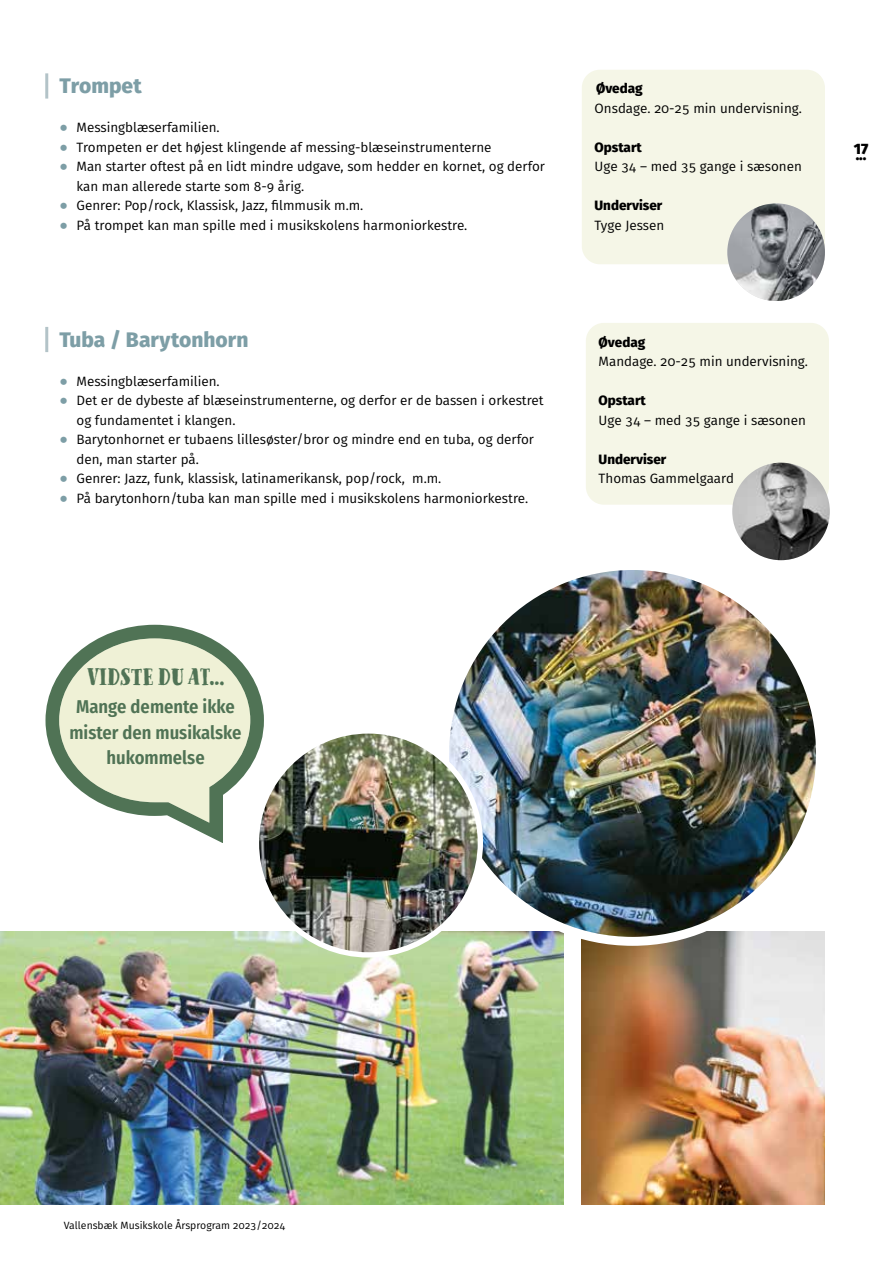
<style>
.page{position:relative;width:893px;height:1263px;background:#fff}
.page>*{position:absolute;margin:0;border:0;box-sizing:border-box;transform-origin:0 0}
.t1{font:700 25.35px "Goodlife Serif";letter-spacing:-.005em;color:#507355}
.t2{font:800 21px "Fira Sans";color:#7d9ea6}
.t3{font:600 18.6px/25.7px "Fira Sans Condensed";color:#507355;text-align:center}
.t4{font:800 15px "Fira Sans";color:#000}
.t5{font:13.5px "Fira Sans";color:#000}
.t6{font:800 13.5px "Fira Sans";color:#000}
.t7{font:10.5px "Fira Sans";color:#000}
.s1{color:#7d9ea6}
</style>
<div class="page">
<img style="left:582px;top:932px;width:243px;height:273px">
<hr style="left:45px;top:73px;width:3px;height:26px;background:#b3c3c8">
<hr style="left:45px;top:327px;width:3px;height:25px;background:#b3c3c8">
<div style="left:582px;top:70px;width:243px;height:194px;background:#f5f6e7;border-radius:18px"></div>
<img style="left:727px;top:203px;width:98px;height:98px;border-radius:49px">
<div style="left:586px;top:323px;width:243px;height:182px;background:#f5f6e7;border-radius:18px"></div>
<img style="left:732px;top:463px;width:98px;height:97px;border-radius:49px">
<img style="left:0;top:932px;width:564px;height:273px">
<img style="left:445px;top:565px;width:375px;height:376px;border-radius:188px">
<img style="left:256px;top:731px;width:224px;height:224px;border-radius:112px">
<svg style="left:45px;top:625px;width:219px;height:218px"></svg>
<svg style="left:59px;top:638px;width:191px;height:185px;background:#d7dec6"></svg>
<h2 class="t2" style="left:60px;top:68px;width:84px">Trompet</h2>
<p class="t5" style="left:60px;top:117px;width:160px"><span class="s1">⦁</span> Messingblæserfamilien.</p>
<p class="t5" style="left:60px;top:137px;width:434px"><span class="s1">⦁</span> Trompeten er det højest klingende af messing-blæseinstrumenterne</p>
<p class="t5" style="left:60px;top:156px;width:487px"><span class="s1">⦁</span> Man starter oftest på en lidt mindre udgave, som hedder en kornet, og derfor</p>
<p class="t5" style="left:77px;top:176px;width:228px">kan man allerede starte som 8-9 årig.</p>
<p class="t5" style="left:60px;top:195px;width:304px"><span class="s1">⦁</span> Genrer: Pop/rock, Klassisk, Jazz, filmmusik m.m.</p>
<p class="t5" style="left:60px;top:215px;width:408px"><span class="s1">⦁</span> På trompet kan man spille med i musikskolens harmoniorkestre.</p>
<h2 class="t2" style="left:60px;top:321px;width:190px">Tuba / Barytonhorn</h2>
<p class="t5" style="left:60px;top:371px;width:160px"><span class="s1">⦁</span> Messingblæserfamilien.</p>
<p class="t5" style="left:60px;top:390px;width:486px"><span class="s1">⦁</span> Det er de dybeste af blæseinstrumenterne, og derfor er de bassen i orkestret</p>
<p class="t5" style="left:77px;top:410px;width:159px">og fundamentet i klangen.</p>
<p class="t5" style="left:60px;top:429px;width:476px"><span class="s1">⦁</span> Barytonhornet er tubaens lillesøster/bror og mindre end en tuba, og derfor</p>
<p class="t5" style="left:77px;top:449px;width:122px">den, man starter på.</p>
<p class="t5" style="left:60px;top:468px;width:382px"><span class="s1">⦁</span> Genrer: Jazz, funk, klassisk, latinamerikansk, pop/rock, m.m.</p>
<p class="t5" style="left:60px;top:488px;width:469px"><span class="s1">⦁</span> På barytonhorn/tuba kan man spille med i musikskolens harmoniorkestre.</p>
<p class="t6" style="left:596px;top:77px;width:48px">Øvedag</p>
<p class="t5" style="left:595px;top:98px;width:207px">Onsdage. 20-25 min undervisning.</p>
<p class="t6" style="left:595px;top:135px;width:49px">Opstart</p>
<p class="t5" style="left:595px;top:156px;width:209px">Uge 34 – med 35 gange i sæsonen</p>
<p class="t6" style="left:595px;top:194px;width:69px">Underviser</p>
<p class="t5" style="left:595px;top:215px;width:71px">Tyge Jessen</p>
<p class="t6" style="left:599px;top:330px;width:48px">Øvedag</p>
<p class="t5" style="left:599px;top:351px;width:210px">Mandage. 20-25 min undervisning.</p>
<p class="t6" style="left:599px;top:389px;width:49px">Opstart</p>
<p class="t5" style="left:599px;top:410px;width:209px">Uge 34 – med 35 gange i sæsonen</p>
<p class="t6" style="left:599px;top:447px;width:69px">Underviser</p>
<p class="t5" style="left:599px;top:468px;width:137px">Thomas Gammelgaard</p>
<p class="t4" style="left:854px;top:142px;width:16px">17...</p>
<h1 class="t1" style="left:87px;top:662px;width:139px">VIDSTE DU AT…</h1>
<h3 class="t3" style="left:69px;top:693px;width:174px">Mange demente ikke mister den musikalske hukommelse</h3>
<p class="t7" style="left:64px;top:1218px;width:223px">Vallensbæk Musikskole Årsprogram 2023/2024</p>
</div>
